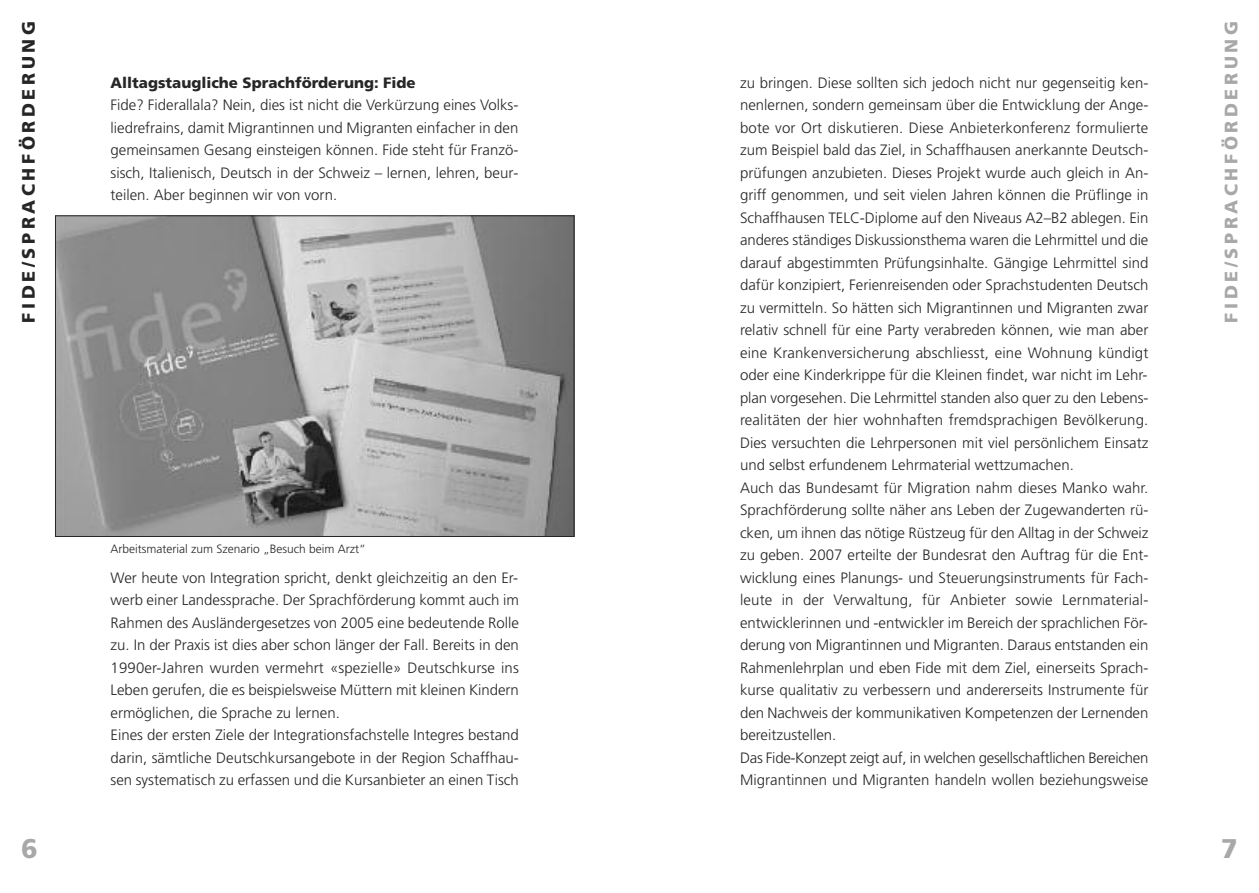
<style>
.page{position:relative;width:1259px;height:893px;background:#fff}
.page>*{position:absolute;margin:0;border:0;box-sizing:border-box;transform-origin:0 0}
.t1{font:900 27px "Frutiger";color:#a9a8a9}
.t2{font:900 18px "Frutiger";letter-spacing:.2em;color:#a9a8a9}
.t3{font:900 18px "Frutiger";letter-spacing:.2em;color:#272627}
.t4{font:300 15px/22.5px "Frutiger";color:#272627}
.t5{font:900 15px "Frutiger";color:#272627}
.t6{font:300 12px "Frutiger";color:#272627}
</style>
<div class="page">
<img style="left:57px;top:218px;width:515px;height:317px">
<div style="left:55px;top:216px;width:519px;height:321px;border:1px solid #272627"></div>
<p class="t3" style="left:21px;top:322px;width:303px;rotate:-90deg">FIDE/SPRACHFÖRDERUNG</p>
<p class="t5" style="left:111px;top:77px;width:306px">Alltagstaugliche Sprachförderung: Fide</p>
<p class="t4" style="left:111px;top:95px;width:409px;text-align:justify">Fide? Fiderallala? Nein, dies ist nicht die Verkürzung eines Volks&shy;liedrefrains, damit Migrantinnen und Migranten einfacher in den gemeinsamen Gesang einsteigen können. Fide steht für Franzö&shy;sisch, Italienisch, Deutsch in der Schweiz – lernen, lehren, beur&shy;teilen. Aber beginnen wir von vorn.</p>
<h1 class="t1" style="left:21px;top:838px;width:18px">6</h1>
<p class="t6" style="left:111px;top:544px;width:257px">Arbeitsmaterial zum Szenario „Besuch beim Arzt“</p>
<p class="t4" style="left:111px;top:568px;width:410px">Wer heute von Integration spricht, denkt gleichzeitig an den Er&shy;werb einer Landessprache. Der Sprachförderung kommt auch im Rahmen des Ausländergesetzes von 2005 eine bedeutende Rolle zu. In der Praxis ist dies aber schon länger der Fall. Bereits in den 1990er-Jahren wurden vermehrt «spezielle» Deutschkurse ins Leben gerufen, die es beispielsweise Müttern mit kleinen Kindern ermöglichen, die Sprache zu lernen.<br>Eines der ersten Ziele der Integrationsfachstelle Integres bestand darin, sämtliche Deutschkursangebote in der Region Schaffhau&shy;sen systematisch zu erfassen und die Kursanbieter an einen Tisch</p>
<p class="t4" style="left:740px;top:72px;width:410px">zu bringen. Diese sollten sich jedoch nicht nur gegenseitig ken&shy;nenlernen, sondern gemeinsam über die Entwicklung der Ange&shy;bote vor Ort diskutieren. Diese Anbieterkonferenz formulierte zum Beispiel bald das Ziel, in Schaffhausen anerkannte Deutsch&shy;prüfungen anzubieten. Dieses Projekt wurde auch gleich in An&shy;griff genommen, und seit vielen Jahren können die Prüflinge in Schaffhausen TELC-Diplome auf den Niveaus A2–B2 ablegen. Ein anderes ständiges Diskussionsthema waren die Lehrmittel und die darauf abgestimmten Prüfungsinhalte. Gängige Lehrmittel sind dafür konzipiert, Ferienreisenden oder Sprachstudenten Deutsch zu vermitteln. So hätten sich Migrantinnen und Migranten zwar relativ schnell für eine Party verabreden können, wie man aber eine Krankenversicherung abschliesst, eine Wohnung kündigt oder eine Kinderkrippe für die Kleinen findet, war nicht im Lehr&shy;plan vorgesehen. Die Lehrmittel standen also quer zu den Lebens&shy;realitäten der hier wohnhaften fremdsprachigen Bevölkerung.<br>Dies versuchten die Lehrpersonen mit viel persönlichem Einsatz und selbst erfundenem Lehrmaterial wettzumachen.<br>Auch das Bundesamt für Migration nahm dieses Manko wahr.<br>Sprachförderung sollte näher ans Leben der Zugewanderten rü&shy;cken, um ihnen das nötige Rüstzeug für den Alltag in der Schweiz zu geben. 2007 erteilte der Bundesrat den Auftrag für die Ent&shy;wicklung eines Planungs- und Steuerungsinstruments für Fach&shy;leute in der Verwaltung, für Anbieter sowie Lernmaterial&shy;entwicklerinnen und -entwickler im Bereich der sprachlichen För&shy;derung von Migrantinnen und Migranten. Daraus entstanden ein Rahmenlehrplan und eben Fide mit dem Ziel, einerseits Sprach&shy;kurse qualitativ zu verbessern und andererseits Instrumente für den Nachweis der kommunikativen Kompetenzen der Lernenden bereitzustellen.<br>Das Fide-Konzept zeigt auf, in welchen gesellschaftlichen Bereichen Migrantinnen und Migranten handeln wollen beziehungsweise</p>
<p class="t2" style="left:1224px;top:322px;width:303px;rotate:-90deg">FIDE/SPRACHFÖRDERUNG</p>
<h1 class="t1" style="left:1221px;top:838px;width:18px">7</h1>
</div>
